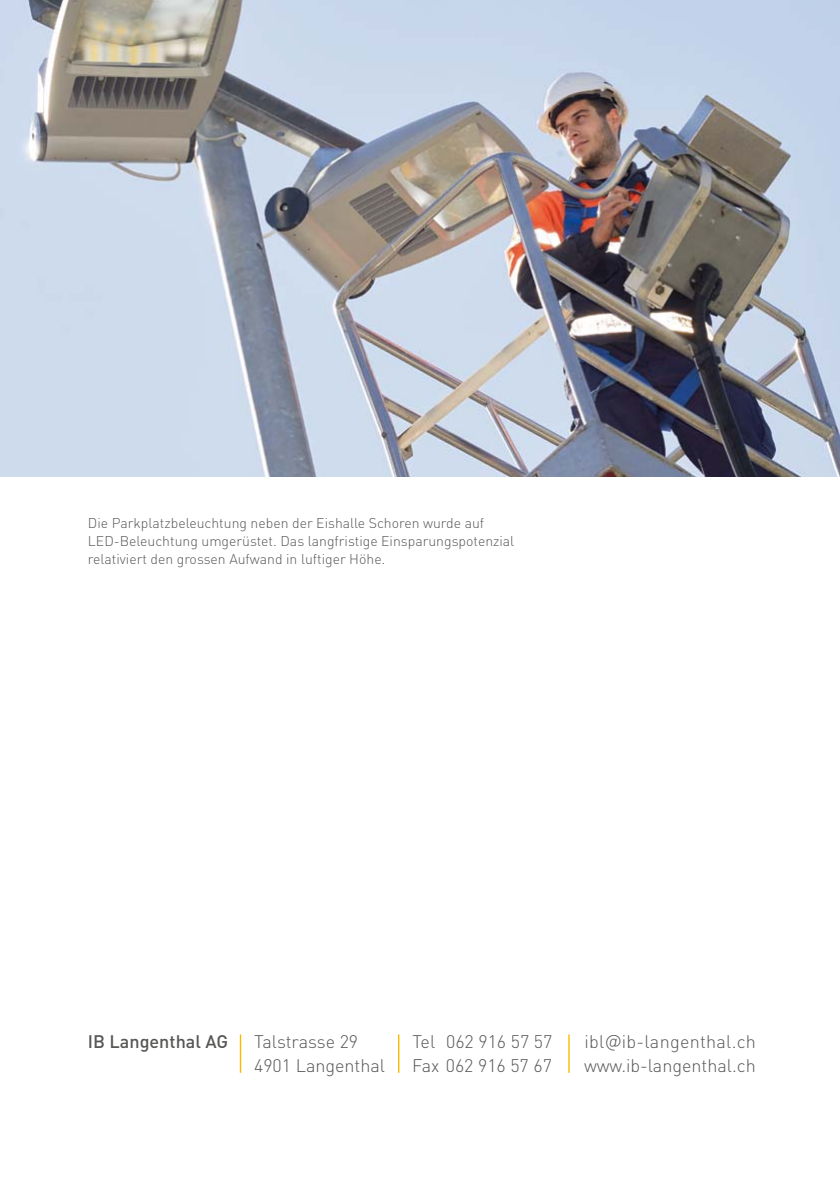
<style>
.page{position:relative;width:840px;height:1191px;background:#fff}
.page>*{position:absolute;margin:0;border:0;box-sizing:border-box;transform-origin:0 0}
.t1{font:300 18px "DIN";color:#575756}
.t2{font:500 18px "DIN";color:#575756}
.t3{font:300 14px/18px "DIN";color:#575756}
.s1{font-family:"DINOT"}
</style>
<div class="page">
<img style="left:0;top:0;width:839px;height:476px">
<hr style="left:240px;top:1034px;width:1px;height:38px;background:#fbb900">
<hr style="left:398px;top:1034px;width:1px;height:38px;background:#fbb900">
<hr style="left:568px;top:1034px;width:1px;height:38px;background:#fbb900">
<p class="t3" style="left:88px;top:516px;width:427px">Die Parkplatzbeleuchtung neben der Eishalle Schoren wurde auf<br>LED-Beleuchtung umgerüstet. Das langfristige Einsparungspotenzial relativiert den grossen Aufwand in luftiger Höhe.</p>
<p class="t2" style="left:88px;top:1035px;width:142px">IB Langenthal AG</p>
<p class="t1" style="left:254px;top:1035px;width:105px">Talstrasse 29</p>
<p class="t1" style="left:412px;top:1035px;width:142px">Tel 062 916 57 57</p>
<p class="t1" style="left:584px;top:1035px;width:173px">ibl<span class="s1">@</span>ib-langenthal.ch</p>
<p class="t1" style="left:254px;top:1059px;width:132px">4901 Langenthal</p>
<p class="t1" style="left:412px;top:1059px;width:141px">Fax 062 916 57 67</p>
<p class="t1" style="left:583px;top:1059px;width:173px">www.ib-langenthal.ch</p>
</div>
